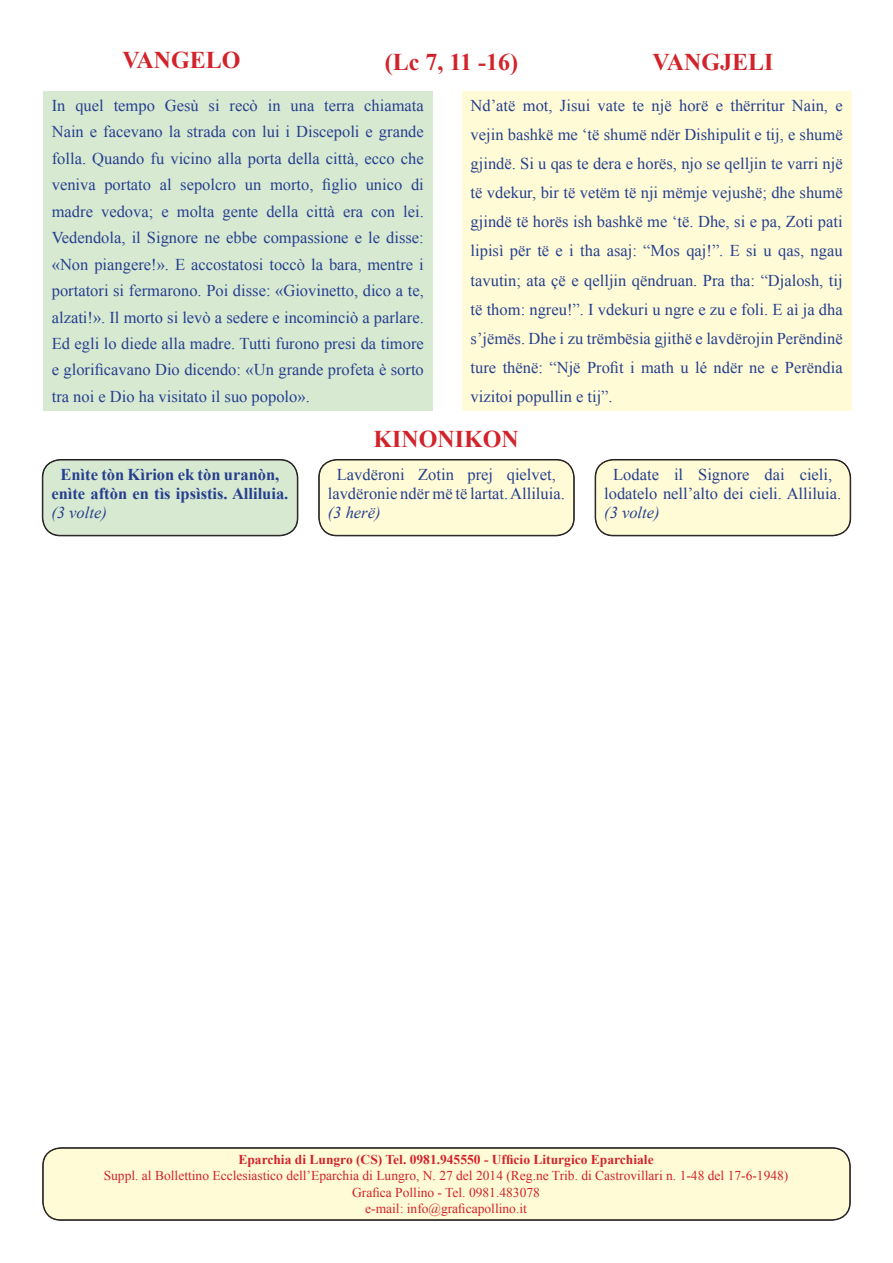
<style>
.page{position:relative;width:893px;height:1263px;background:#fff}
.page>*{position:absolute;margin:0;border:0;box-sizing:border-box;transform-origin:0 0}
.Normale{font:700 24px "Times New Roman";color:#d1232a}
.t1{font:16.5px/26.4px "Times New Roman";color:#253f8e}
.t2{font:700 16.5px/18.9px "Times New Roman";color:#253f8e}
.Normale-2{font:13.5px "Times New Roman";color:#d1232a}
.Normale-3{font:700 13.5px "Times New Roman";color:#d1232a}
.s1{font-weight:400;font-style:italic}
.s2{font-style:italic}
</style>
<div class="page">
<div style="left:43px;top:460px;width:255px;height:76px;background:#d8e9d2;border-radius:18px"></div>
<div style="left:42px;top:459px;width:256px;height:77px;border:1px solid #231f20;border-radius:18px"></div>
<div style="left:43px;top:460px;width:254px;height:75px;border:1px solid #231f20;border-radius:18px"></div>
<div style="left:319px;top:460px;width:255px;height:76px;background:#fffbd6;border-radius:18px"></div>
<div style="left:319px;top:459px;width:255px;height:77px;border:1px solid #231f20;border-radius:18px"></div>
<div style="left:319px;top:460px;width:255px;height:75px;border:1px solid #231f20;border-radius:18px"></div>
<div style="left:595px;top:460px;width:255px;height:76px;background:#fffbd6;border-radius:18px"></div>
<div style="left:595px;top:459px;width:256px;height:77px;border:1px solid #231f20;border-radius:18px"></div>
<div style="left:596px;top:460px;width:254px;height:75px;border:1px solid #231f20;border-radius:18px"></div>
<div style="left:43px;top:1148px;width:807px;height:72px;background:#fffbd6;border-radius:18px"></div>
<div style="left:43px;top:1148px;width:807px;height:72px;border:1px solid #231f20;border-radius:18px"></div>
<div style="left:43px;top:91px;width:389px;height:319px;background:#d8e9d2"></div>
<div style="left:462px;top:91px;width:389px;height:319px;background:#fffbd6"></div>
<p class="Normale" style="left:122px;top:43px;width:120px">VANGELO</p>
<p class="Normale" style="left:385px;top:45px;width:135px">(Lc 7, 11 -16)</p>
<p class="Normale" style="left:652px;top:45px;width:122px">VANGJELI</p>
<p class="t1" style="left:52px;top:92px;width:374px;text-align:justify">In quel tempo Gesù si recò in una terra chiamata Nain e facevano la strada con lui i Discepoli e grande folla. Quando fu vicino alla porta della città, ecco che veniva portato al sepolcro un morto, figlio unico di madre vedova; e molta gente della città era con lei.<br>Vedendola, il Signore ne ebbe compassione e le disse: «Non piangere!». E accostatosi toccò la bara, mentre i portatori si fermarono. Poi disse: «Giovinetto, dico a te, alzati!». Il morto si levò a sedere e incominciò a parlare.<br>Ed egli lo diede alla madre. Tutti furono presi da timore e glorificavano Dio dicendo: «Un grande profeta è sorto tra noi e Dio ha visitato il suo popolo».</p>
<p class="t1" style="left:471px;top:91px;width:374px;line-height:29.1px;text-align:justify">Nd’atë mot, Jisui vate te një horë e thërritur Nain, e vejin bashkë me ‘të shumë ndër Dishipulit e tij, e shumë gjindë. Si u qas te dera e horës, njo se qelljin te varri një të vdekur, bir të vetëm të nji mëmje vejushë; dhe shumë gjindë të horës ish bashkë me ‘të. Dhe, si e pa, Zoti pati lipisì për të e i tha asaj: “Mos qaj!”. E si u qas, ngau tavutin; ata çë e qelljin qëndruan. Pra tha: “Djalosh, tij të thom: ngreu!”. I vdekuri u ngre e zu e foli. E aì ja dha s’jëmës. Dhe i zu trëmbësia gjithë e lavdërojin Perëndinë ture thënë: “Një Profit i math u lé ndër ne e Perëndia vizitoi popullin e tij”.</p>
<p class="Normale" style="left:373px;top:423px;width:147px">KINONIKON</p>
<p class="t2" style="left:51px;top:464px;width:239px;text-indent:9px">Enìte tòn Kìrion ek tòn uranòn, enìte aftòn en tìs ipsìstis. Alliluia. <span class="s1">(3 volte)</span></p>
<p class="t1" style="left:328px;top:465px;width:239px;line-height:18.9px;text-indent:9px">Lavdëroni Zotin prej qielvet, lavdëronie ndër më të lartat. Alliluia. <span class="s2">(3 herë)</span></p>
<p class="t1" style="left:604px;top:465px;width:239px;line-height:18.9px;text-indent:9px">Lodate il Signore dai cieli, lodatelo nell’alto dei cieli. Alliluia. <span class="s2">(3 volte)</span></p>
<p class="Normale-3" style="left:238px;top:1150px;width:417px">Eparchia di Lungro (CS) Tel. 0981.945550 - Ufficio Liturgico Eparchiale</p>
<p class="Normale-2" style="left:104px;top:1167px;width:686px">Suppl. al Bollettino Ecclesiastico dell’Eparchia di Lungro, N. 27 del 2014 (Reg.ne Trib. di Castrovillari n. 1-48 del 17-6-1948)</p>
<p class="Normale-2" style="left:352px;top:1183px;width:189px">Grafica Pollino - Tel. 0981.483078</p>
<p class="Normale-2" style="left:365px;top:1199px;width:163px">e-mail: info@graficapollino.it</p>
</div>
